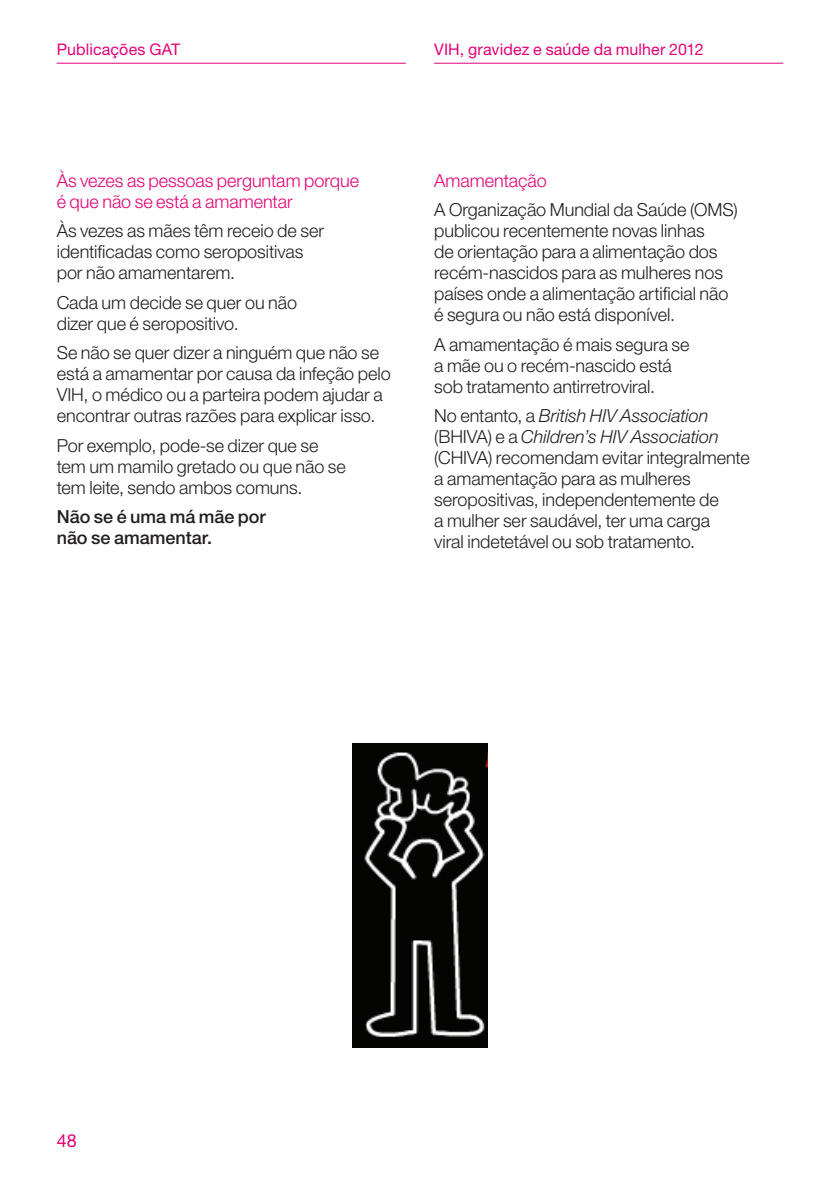
<style>
.page{position:relative;width:840px;height:1191px;background:#fff}
.page>*{position:absolute;margin:0;border:0;box-sizing:border-box;transform-origin:0 0}
.t1{font:300 18px/21px "Helvetica Neue LT Std";letter-spacing:-.005em;color:#231f20}
.t2{font:300 18px/21px "Helvetica Neue LT Std";letter-spacing:-.005em;color:#e40278}
.t3{font:500 18px/21px "Helvetica Neue LT Std";color:#231f20}
.t4{font:18px "Helvetica Neue LT Std";color:#e40278}
.t5{font:16px "Helvetica Neue LT Std";letter-spacing:.005em;color:#e40278}
.s1{font-style:italic}
</style>
<div class="page">
<hr style="left:57px;top:63px;width:348px;height:1px;background:#e40278">
<hr style="left:434px;top:63px;width:348px;height:1px;background:#e40278">
<img style="left:352px;top:743px;width:135px;height:304px">
<p class="t5" style="left:57px;top:39px;width:125px">Publicações GAT</p>
<p class="t5" style="left:434px;top:39px;width:271px">VIH, gravidez e saúde da mulher 2012</p>
<p class="t2" style="left:57px;top:169px;width:304px">Às vezes as pessoas perguntam porque é que não se está a amamentar</p>
<p class="t1" style="left:57px;top:220px;width:269px">Às vezes as mães têm receio de ser identificadas como seropositivas por não amamentarem.</p>
<p class="t1" style="left:57px;top:291px;width:242px">Cada um decide se quer ou não dizer que é seropositivo.</p>
<p class="t1" style="left:57px;top:342px;width:335px">Se não se quer dizer a ninguém que não se está a amamentar por causa da infeção pelo VIH, o médico ou a parteira podem ajudar a encontrar outras razões para explicar isso.</p>
<p class="t1" style="left:57px;top:434px;width:290px">Por exemplo, pode-se dizer que se tem um mamilo gretado ou que não se tem leite, sendo ambos comuns.</p>
<p class="t3" style="left:57px;top:506px;width:210px">Não se é uma má mãe por não se amamentar.</p>
<p class="t2" style="left:434px;top:169px;width:114px">Amamentação</p>
<p class="t1" style="left:434px;top:199px;width:305px">A Organização Mundial da Saúde (OMS) publicou recentemente novas linhas<br>de orientação para a alimentação dos recém-nascidos para as mulheres nos países onde a alimentação artificial não é segura ou não está disponível.</p>
<p class="t1" style="left:434px;top:333px;width:257px">A amamentação é mais segura se a mãe ou o recém-nascido está sob tratamento antirretroviral.</p>
<p class="t1" style="left:434px;top:405px;width:317px">No entanto, a <span class="s1">British HIV Association </span>(BHIVA) e a <span class="s1">Children’s HIV Association </span>(CHIVA) recomendam evitar integralmente a amamentação para as mulheres seropositivas, independentemente de<br>a mulher ser saudável, ter uma carga<br>viral indetetável ou sob tratamento.</p>
<p class="t4" style="left:57px;top:1130px;width:22px">48</p>
</div>
